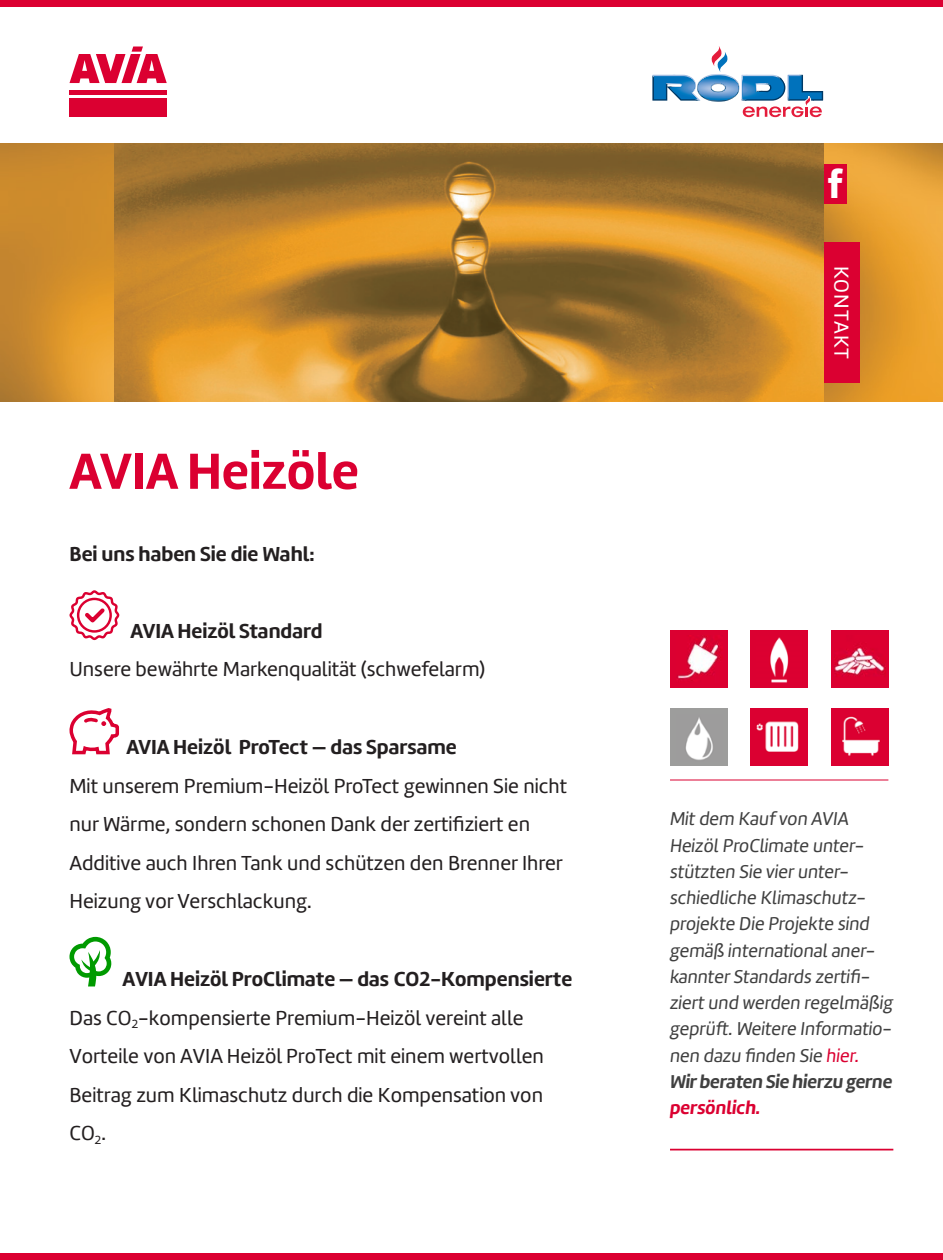
<style>
.page{position:relative;width:943px;height:1260px;background:#fff}
.page>*{position:absolute;margin:0;border:0;box-sizing:border-box;transform-origin:0 0}
.t1{font:700 52.5px "Marine";color:#db0031}
.t2{font:700 42px "Klavika";color:#fff}
.t3{font:21px/38.5px "Marine";color:#231f20}
.t4{font:700 21px "Marine";color:#231f20}
.t5{font:21px "Marine";letter-spacing:.05em;color:#fff}
.t6{font:19.25px/26.2px "Marine Regular Oblicua";color:#404040}
.s1{font-weight:700}
.s2{color:#db0031}
.s3{font-family:"Marine Bold Oblicua"}
.s4{font-family:"Marine Bold Oblicua";color:#db0031}
</style>
<div class="page">
<div style="left:0;top:0;width:943px;height:7px;background:#db0031"></div>
<div style="left:0;top:1253px;width:943px;height:7px;background:#db0031"></div>
<svg style="left:69px;top:47px;width:98px;height:36px"></svg>
<div style="left:70px;top:90px;width:97px;height:5px;background:#db0031"></div>
<div style="left:69px;top:99px;width:98px;height:18px;background:#db0031"></div>
<svg style="left:652px;top:46px;width:171px;height:71px"></svg>
<img style="left:0;top:144px;width:943px;height:258px">
<img style="left:114px;top:144px;width:709px;height:258px">
<svg style="left:69px;top:590px;width:51px;height:51px"></svg>
<svg style="left:69px;top:708px;width:50px;height:47px"></svg>
<svg style="left:69px;top:937px;width:42px;height:49px"></svg>
<hr style="left:670px;top:1149px;width:223px;height:1px;background:#db0031">
<div style="left:670px;top:708px;width:57px;height:58px;background:#9d9d9c"></div>
<img style="left:685px;top:717px;width:28px;height:43px">
<hr style="left:670px;top:780px;width:218px;height:1px;background:#db0031">
<div style="left:670px;top:630px;width:57px;height:58px;background:#db0031"></div>
<img style="left:677px;top:636px;width:44px;height:45px">
<div style="left:750px;top:630px;width:58px;height:58px;background:#db0031"></div>
<img style="left:770px;top:637px;width:19px;height:46px">
<div style="left:750px;top:708px;width:58px;height:58px;background:#db0031"></div>
<img style="left:756px;top:721px;width:43px;height:31px">
<div style="left:830px;top:630px;width:58px;height:58px;background:#db0031"></div>
<img style="left:834px;top:646px;width:51px;height:30px">
<div style="left:830px;top:708px;width:58px;height:58px;background:#db0031"></div>
<img style="left:842px;top:716px;width:38px;height:40px">
<div style="left:823px;top:164px;width:23px;height:39px;background:#db0031"></div>
<div style="left:823px;top:242px;width:36px;height:140px;background:#db0031"></div>
<p class="t1" style="left:69px;top:437px;width:291px">AVIA Heizöle</p>
<p class="t4" style="left:69px;top:540px;width:246px">Bei uns haben Sie die Wahl:</p>
<p class="t3" style="left:69px;top:611px;width:417px;text-indent:61px"><span class="s1">AVIA Heizöl Standard<br></span>Unsere bewährte Markenqualität (schwefelarm)</p>
<p class="t3" style="left:69px;top:728px;width:499px;text-indent:57px"><span class="s1">AVIA Heizöl ProTect — das Sparsame<br></span>Mit unserem Premium-Heizöl ProTect gewinnen Sie nicht nur Wärme, sondern schonen Dank der zertifi ziert en Additive auch Ihren Tank und schützen den Brenner Ihrer Heizung vor Verschlackung.</p>
<p class="t3" style="left:69px;top:960px;width:504px;text-indent:53px"><span class="s1">AVIA Heizöl ProClimate — das CO2-Kompensierte </span>Das CO<sub>2</sub>-kompensierte Premium-Heizöl vereint alle Vorteile von AVIA Heizöl ProTect mit einem wertvollen Beitrag zum Klimaschutz durch die Kompensation von CO<sub>2</sub>.</p>
<h2 class="t2" style="left:827px;top:154px;width:17px">f</h2>
<p class="t5" style="left:854px;top:266px;width:95px;rotate:90deg">KONTAKT</p>
<p class="t6" style="left:670px;top:806px;width:225px">Mit dem Kauf von AVIA<br>Heizöl ProClimate unter&shy;stützten Sie vier unter&shy;schiedliche Klimaschutz&shy;projekte Die Projekte sind gemäß international aner&shy;kannter Standards zertifi&shy;ziert und werden regelmäßig geprüft. Weitere Informatio&shy;nen dazu finden Sie <span class="s2">hier.<br></span><span class="s3">Wir beraten Sie hierzu gerne </span><span class="s4">persönlich.</span></p>
</div>
